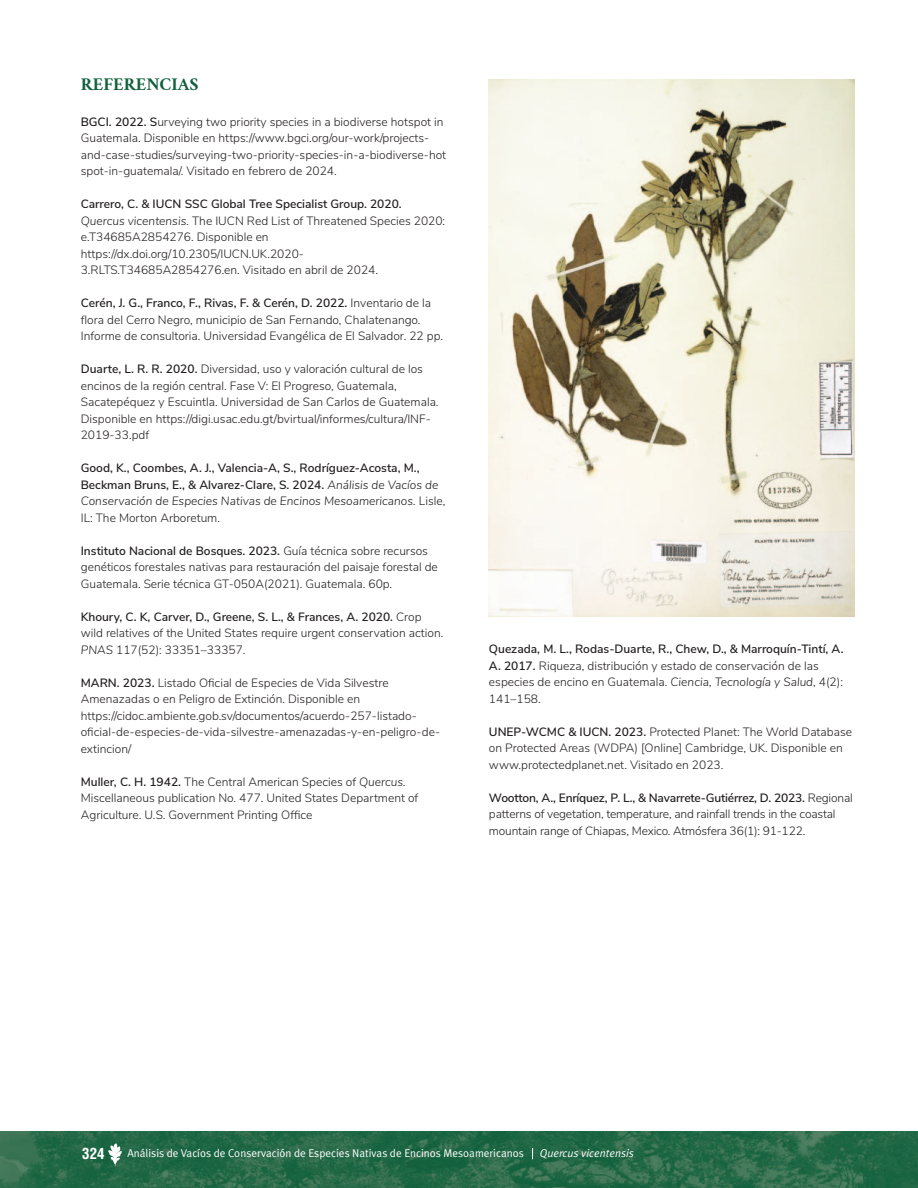
<style>
.page{position:relative;width:918px;height:1188px;background:#fff}
.page>*{position:absolute;margin:0;border:0;box-sizing:border-box;transform-origin:0 0}
.t1{font:700 18px "Amiri";color:#12613d}
.t2{font:700 condensed 15px "Helvetica";color:#fff}
.t3{font:300 12px/16.5px "Nunito Sans";color:#231f20}
.t4{font:600 12px/16.5px "Nunito Sans";color:#231f20}
.t5{font:11.25px "Meta Plus Normal";color:#fff}
.t6{font:italic 11.25px "Meta Plus Normal";color:#fff}
.s1{font-weight:600}
.s2{font-style:italic}
.s3{font-weight:300;font-style:italic}
.s4{font-weight:300}
</style>
<div class="page">
<img style="left:0;top:1131px;width:918px;height:57px">
<svg style="left:108px;top:1143px;width:14px;height:23px"></svg>
<img style="left:489px;top:79px;width:365px;height:537px">
<p class="t1" style="left:81px;top:73px;width:119px">REFERENCIAS</p>
<p class="t3" style="left:81px;top:114px;width:367px"><span class="s1">BGCI. 2022. S</span>urveying two priority species in a biodiverse hotspot in Guatemala. Disponible en https://www.bgci.org/our-work/projects&shy;and-case-studies/surveying-two-priority-species-in-a-biodiverse-hot spot-in-guatemala/. Visitado en febrero de 2024.</p>
<p class="t3" style="left:81px;top:197px;width:366px"><span class="s1">Carrero, C. &amp; IUCN SSC Global Tree Specialist Group. 2020.<br></span><span class="s2">Quercus vicentensis.</span> The IUCN Red List of Threatened Species 2020: e.T34685A2854276. Disponible en https://dx.doi.org/10.2305/IUCN.UK.2020- 3.RLTS.T34685A2854276.en. Visitado en abril de 2024.</p>
<p class="t3" style="left:81px;top:296px;width:364px"><span class="s1">Cerén, J. G., Franco, F., Rivas, F. &amp; Cerén, D. 2022.</span> Inventario de la flora del Cerro Negro, municipio de San Fernando, Chalatenango.<br>Informe de consultoria. Universidad Evangélica de El Salvador. 22 pp.</p>
<p class="t3" style="left:81px;top:362px;width:359px"><span class="s1">Duarte, L. R. R. 2020.</span> Diversidad, uso y valoración cultural de los encinos de la región central. Fase V: El Progreso, Guatemala, Sacatepéquez y Escuintla. Universidad de San Carlos de Guatemala.<br>Disponible en https://digi.usac.edu.gt/bvirtual/informes/cultura/INF-2019-33.pdf</p>
<p class="t4" style="left:81px;top:461px;width:366px">Good, K., Coombes, A. J., Valencia-A, S., Rodríguez-Acosta, M., Beckman Bruns, E., &amp; Alvarez-Clare, S. 2024. <span class="s3">Análisis de Vacíos de Conservación de Especies Nativas de Encinos Mesoamericanos.</span> <span class="s4">Lisle, IL: The Morton Arboretum.</span></p>
<p class="t3" style="left:81px;top:543px;width:359px"><span class="s1">Instituto Nacional de Bosques. 2023.</span> Guía técnica sobre recursos genéticos forestales nativas para restauración del paisaje forestal de<br>Guatemala. Serie técnica GT-050A(2021). Guatemala. 60p.</p>
<p class="t3" style="left:81px;top:609px;width:364px"><span class="s1">Khoury, C. K, Carver, D., Greene, S. L., &amp; Frances, A. 2020.</span> Crop wild relatives of the United States require urgent conservation action.<br><span class="s2">PNAS</span> 117(52): 33351–33357.</p>
<p class="t3" style="left:81px;top:675px;width:361px"><span class="s1">MARN. 2023.</span> Listado Oficial de Especies de Vida Silvestre Amenazadas o en Peligro de Extinción. Disponible en https://cidoc.ambiente.gob.sv/documentos/acuerdo-257-listado&shy;oficial-de-especies-de-vida-silvestre-amenazadas-y-en-peligro-de&shy;extincion/</p>
<p class="t3" style="left:81px;top:774px;width:339px"><span class="s1">Muller, C. H. 1942.</span> The Central American Species of <span class="s2">Quercus.<br></span>Miscellaneous publication No. 477. United States Department of<br>Agriculture. U.S. Government Printing Office</p>
<p class="t3" style="left:489px;top:642px;width:356px"><span class="s1">Quezada, M. L., Rodas-Duarte, R., Chew, D., &amp; Marroquín-Tintí, A.<br>A. 2017.</span> Riqueza, distribución y estado de conservación de las especies de encino en Guatemala. <span class="s2">Ciencia, Tecnología y Salud</span>, 4(2):<br>141–158.</p>
<p class="t3" style="left:489px;top:724px;width:365px"><span class="s1">UNEP-WCMC &amp; IUCN. 2023.</span> Protected Planet: The World Database on Protected Areas (WDPA) [Online] Cambridge, UK. Disponible en www.protectedplanet.net. Visitado en 2023.</p>
<p class="t3" style="left:489px;top:790px;width:365px"><span class="s1">Wootton, A., Enríquez, P. L., &amp; Navarrete-Gutiérrez, D. 2023.</span> Regional patterns of vegetation, temperature, and rainfall trends in the coastal mountain range of Chiapas, Mexico. Atmósfera 36(1): 91-122.</p>
<p class="t2" style="left:82px;top:1147px;width:24px">324</p>
<p class="t5" style="left:128px;top:1149px;width:398px">Análisis de Vacíos de Conservación de Especies Nativas de Encinos Mesoamericanos</p>
<p class="t6" style="left:540px;top:1148px;width:95px">Quercus vicentensis</p>
</div>
